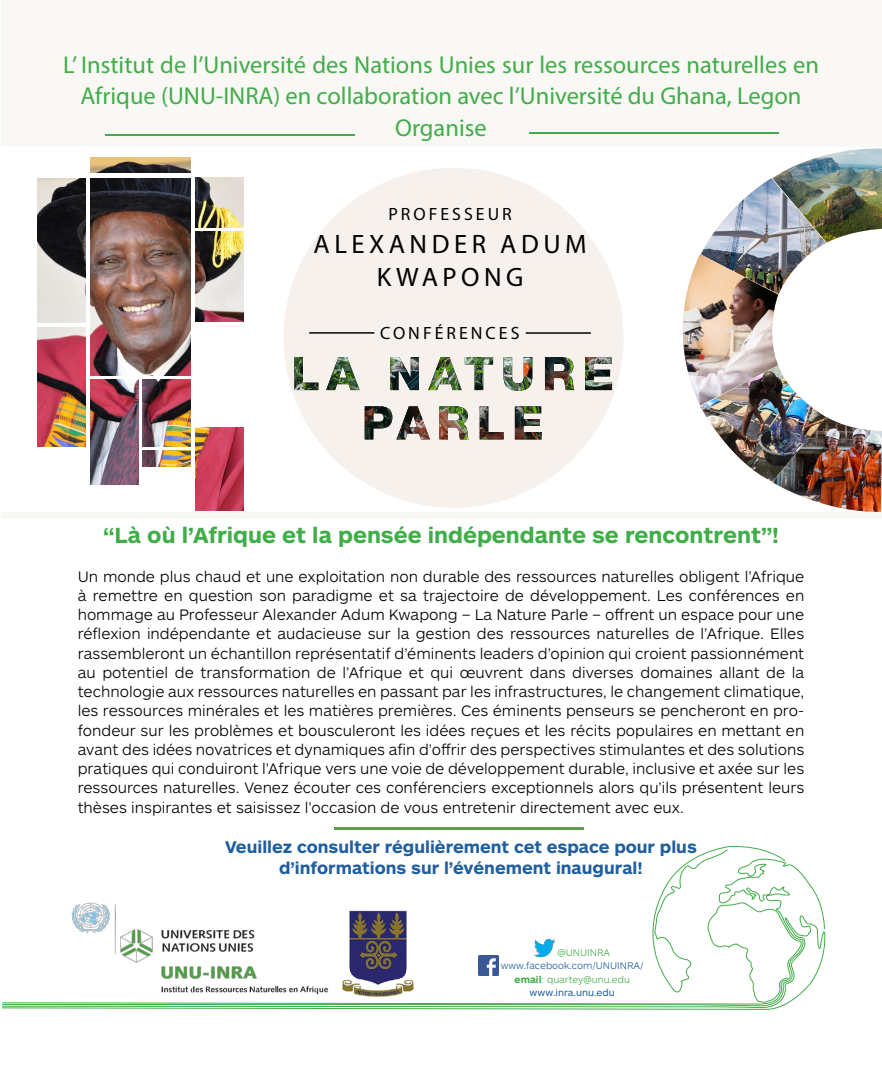
<style>
.page{position:relative;width:882px;height:1071px;background:#fff}
.page>*{position:absolute;margin:0;border:0;box-sizing:border-box;transform-origin:0 0}
.t1{font:26.6px/33.2px "Myriad Pro";letter-spacing:.17em;color:#000;text-align:center}
.t2{font:24.5px/31.5px "Myriad Pro";color:#41ad49;text-align:center}
.t3{font:700 22.75px "ARS Maquette Pro";color:#41ad49}
.t4{font:17.85px "Myriad Pro";letter-spacing:.17em;color:#000}
.t5{font:700 17.5px/21px "ARS Maquette Pro";color:#215e9e;text-align:center}
.t6{font:300 15.75px/19.2px "ARS Maquette Pro";color:#000;text-align:justify}
.t7{font:300 9.97px/13.3px "ARS Maquette Pro";color:#215e9e;text-align:center}
.t8{font:300 9.97px "ARS Maquette Pro";color:#41ad49}
.s1{font-weight:700;color:#41ad49}
.s2{color:#41ad49}
.s3{font-weight:400}
</style>
<div class="page">
<div style="left:1px;top:0;width:881px;height:147px;background:#faf8f5"></div>
<div style="left:2px;top:513px;width:880px;height:6px;background:#faf8f5"></div>
<div style="left:283px;top:168px;width:341px;height:340px;background:#f6f1ed;border-radius:50%"></div>
<img style="left:37px;top:178px;width:48px;height:144px">
<img style="left:90px;top:178px;width:101px;height:198px">
<img style="left:37px;top:327px;width:48px;height:120px">
<img style="left:90px;top:379px;width:48px;height:105px">
<img style="left:143px;top:379px;width:48px;height:68px">
<img style="left:143px;top:451px;width:48px;height:15px">
<img style="left:90px;top:157px;width:101px;height:16px">
<img style="left:196px;top:427px;width:48px;height:83px">
<img style="left:196px;top:232px;width:48px;height:89px">
<img style="left:196px;top:177px;width:48px;height:50px">
<hr style="left:334px;top:827px;width:249px;height:3px;background:#41ad49">
<svg style="left:71px;top:864px;width:753px;height:51px"></svg>
<svg style="left:1px;top:915px;width:825px;height:95px"></svg>
<svg style="left:632px;top:845px;width:154px;height:151px"></svg>
<hr style="left:105px;top:134px;width:249px;height:1px;background:#41ad49">
<hr style="left:529px;top:132px;width:250px;height:2px;background:#41ad49">
<img style="left:682px;top:148px;width:200px;height:334px">
<img style="left:772px;top:417px;width:110px;height:95px">
<hr style="left:309px;top:332px;width:65px;height:2px;background:#000">
<hr style="left:526px;top:332px;width:65px;height:2px;background:#000">
<img style="left:294px;top:357px;width:318px;height:82px">
<img style="left:534px;top:940px;width:20px;height:16px">
<img style="left:478px;top:955px;width:20px;height:21px">
<h2 class="t2" style="left:63px;top:48px;width:758px">L’ Institut de l’Université des Nations Unies sur les ressources naturelles en<br>Afrique (UNU-INRA) en collaboration avec l’Université du Ghana, Legon<br>Organise</h2>
<p class="t4" style="left:388px;top:203px;width:125px">PROFESSEUR</p>
<h1 class="t1" style="left:314px;top:227px;width:275px">ALEXANDER ADUM<br>KWAPONG</h1>
<p class="t4" style="left:380px;top:322px;width:141px">CONFÉRENCES</p>
<h3 class="t3" style="left:103px;top:520px;width:677px">“Là où l’Afrique et la pensée indépendante se rencontrent”!</h3>
<p class="t6" style="left:78px;top:566px;width:728px">Un monde plus chaud et une exploitation non durable des ressources naturelles obligent l’Afrique à remettre en question son paradigme et sa trajectoire de développement. Les conférences en hommage au Professeur Alexander Adum Kwapong – La Nature Parle – offrent un espace pour une réflexion indépendante et audacieuse sur la gestion des ressources naturelles de l’Afrique. Elles rassembleront un échantillon représentatif d’éminents leaders d’opinion qui croient passionnément au potentiel de transformation de l’Afrique et qui œuvrent dans diverses domaines allant de la technologie aux ressources naturelles en passant par les infrastructures, le changement climatique, les ressources minérales et les matières premières. Ces éminents penseurs se pencheront en pro&shy;fondeur sur les problèmes et bousculeront les idées reçues et les récits populaires en mettant en avant des idées novatrices et dynamiques afin d’offrir des perspectives stimulantes et des solutions pratiques qui conduiront l’Afrique vers une voie de développement durable, inclusive et axée sur les ressources naturelles. Venez écouter ces conférenciers exceptionnels alors qu’ils présentent leurs thèses inspirantes et saisissez l’occasion de vous entretenir directement avec eux.</p>
<p class="t5" style="left:225px;top:835px;width:473px">Veuillez consulter régulièrement cet espace pour plus d’informations sur l’événement inaugural!</p>
<p class="t8" style="left:557px;top:946px;width:54px">@UNUINRA</p>
<p class="t7" style="left:501px;top:959px;width:144px">www.facebook.com/UNUINRA/ <span class="s1">email</span><span class="s2">: quartey@unu.edu </span><span class="s3">www.inra.unu.edu</span></p>
</div>
